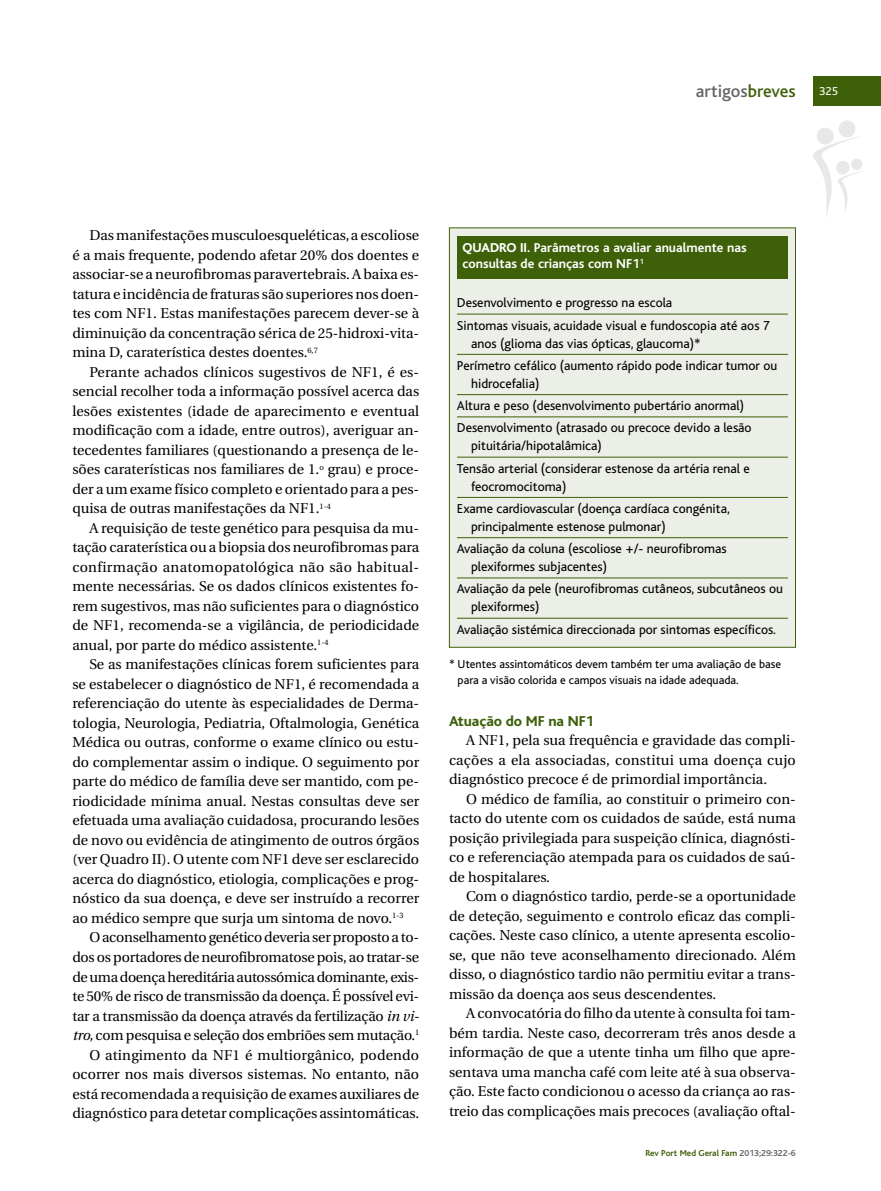
<style>
.page{position:relative;width:881px;height:1191px;background:#fff}
.page>*{position:absolute;margin:0;border:0;box-sizing:border-box;transform-origin:0 0}
.t1{font:500 18px "Bliss";color:#666}
.t2{font:800 15px "Bliss";color:#3e6009}
.t3{font:14.25px/19.5px "Utopia";color:#000;text-align:justify}
.t4{font:13.5px/22.2px "Bliss";color:#000}
.t5{font:700 13.5px/16.2px "Bliss";color:#fff}
.t6{font:12px/16.5px "Bliss";color:#000}
.t7{font:12px "Bliss";color:#fff}
.t8{font:700 9px "Bliss";color:#3e6009}
.s1{color:#3e6009}
.s2{font-style:italic}
.s3{font-weight:800}
.s4{color:#666}
</style>
<div class="page">
<svg style="left:813px;top:120px;width:49px;height:97px"></svg>
<div style="left:812px;top:77px;width:68px;height:29px;background:#3e6009"></div>
<div style="left:449px;top:228px;width:345px;height:419px;background:#ecefe7"></div>
<hr style="left:457px;top:314px;width:330px;height:1px;background:#3e6009">
<hr style="left:457px;top:354px;width:330px;height:1px;background:#3e6009">
<hr style="left:457px;top:394px;width:330px;height:1px;background:#3e6009">
<hr style="left:457px;top:416px;width:330px;height:1px;background:#3e6009">
<hr style="left:457px;top:457px;width:330px;height:1px;background:#3e6009">
<hr style="left:457px;top:497px;width:330px;height:1px;background:#3e6009">
<hr style="left:457px;top:537px;width:330px;height:1px;background:#3e6009">
<hr style="left:457px;top:577px;width:330px;height:1px;background:#3e6009">
<hr style="left:457px;top:618px;width:330px;height:1px;background:#3e6009">
<div style="left:457px;top:236px;width:330px;height:42px;background:#3e6009"></div>
<p class="t1" style="left:695px;top:85px;width:101px">artigos<span class="s1">breves</span></p>
<p class="t7" style="left:819px;top:87px;width:20px">325</p>
<p class="t3" style="left:72px;top:227px;width:348px;text-indent:17px">Das manifestações musculoesqueléticas,a escoliose é a mais frequente, podendo afetar 20% dos doentes e associar-se a neurofibromas paravertebrais. A baixa es&shy;tatura e incidência de fraturas são superiores nos doen&shy;tes com NF1. Estas manifestações parecem dever-se à diminuição da concentração sérica de 25-hidroxi-vita&shy;mina D, caraterística destes doentes.<sup>6,7</sup></p>
<p class="t3" style="left:72px;top:363px;width:348px;text-indent:17px">Perante achados clínicos sugestivos de NF1, é es&shy;sencial recolher toda a informação possível acerca das lesões existentes (idade de aparecimento e eventual modificação com a idade, entre outros), averiguar an&shy;tecedentes familiares (questionando a presença de le&shy;sões caraterísticas nos familiares de 1.<sup>o</sup> grau) e proce&shy;der a um exame físico completo e orientado para a pes&shy;quisa de outras manifestações da NF1.<sup>1-4</sup></p>
<p class="t3" style="left:72px;top:519px;width:348px;text-indent:17px">A requisição de teste genético para pesquisa da mu&shy;tação caraterística ou a biopsia dos neurofibromas para confirmação anatomopatológica não são habitual&shy;mente necessárias. Se os dados clínicos existentes fo&shy;rem sugestivos, mas não suficientes para o diagnóstico de NF1, recomenda-se a vigilância, de periodicidade anual, por parte do médico assistente.<sup>1-4</sup></p>
<p class="t3" style="left:72px;top:656px;width:348px;text-indent:17px">Se as manifestações clínicas forem suficientes para se estabelecer o diagnóstico de NF1, é recomendada a referenciação do utente às especialidades de Derma&shy;tologia, Neurologia, Pediatria, Oftalmologia, Genética Médica ou outras, conforme o exame clínico ou estu&shy;do complementar assim o indique. O seguimento por parte do médico de família deve ser mantido, com pe&shy;riodicidade mínima anual. Nestas consultas deve ser efetuada uma avaliação cuidadosa, procurando lesões de novo ou evidência de atingimento de outros órgãos (ver Quadro II). O utente com NF1 deve ser esclarecido acerca do diagnóstico, etiologia, complicações e prog&shy;nóstico da sua doença, e deve ser instruído a recorrer ao médico sempre que surja um sintoma de novo.<sup>1-3</sup></p>
<p class="t3" style="left:72px;top:929px;width:348px;text-align:right">Oaconselhamentogenéticodeveriaserpropostoato&shy;dos os portadores de neurofibromatose pois, ao tratar-se deumadoençahereditáriaautossómicadominante,exis&shy;te 50% de risco de transmissão da doença. É possível evi&shy;tar a transmissão da doença através da fertilização <span class="s2">in vi&shy;tro,</span> com pesquisa e seleção dos embriões sem mutação.<sup>1<br></sup>O atingimento da NF1 é multiorgânico, podendo ocorrer nos mais diversos sistemas. No entanto, não está recomendada a requisição de exames auxiliares de diagnóstico para detetar complicações assintomáticas.</p>
<p class="t5" style="left:462px;top:241px;width:286px"><span class="s3">QUADRO II.</span> Parâmetros a avaliar anualmente nas consultas de crianças com NF1<sup>1</sup></p>
<p class="t4" style="left:457px;top:293px;width:314px">Desenvolvimento e progresso na escola<br>Sintomas visuais, acuidade visual e fundoscopia até aos 7</p>
<p class="t4" style="left:457px;top:334px;width:322px;text-indent:14px">anos (glioma das vias ópticas, glaucoma)*<br>Perímetro cefálico (aumento rápido pode indicar tumor ou</p>
<p class="t4" style="left:457px;top:374px;width:296px;text-indent:14px">hidrocefalia)<br>Altura e peso (desenvolvimento pubertário anormal)<br>Desenvolvimento (atrasado ou precoce devido a lesão</p>
<p class="t4" style="left:457px;top:436px;width:294px;text-indent:14px">pituitária/hipotalâmica)<br>Tensão arterial (considerar estenose da artéria renal e</p>
<p class="t4" style="left:457px;top:477px;width:274px;text-indent:14px">feocromocitoma)<br>Exame cardiovascular (doença cardíaca congénita,</p>
<p class="t4" style="left:457px;top:517px;width:271px;text-indent:14px">principalmente estenose pulmonar)<br>Avaliação da coluna (escoliose +/- neurofibromas</p>
<p class="t4" style="left:457px;top:557px;width:327px;text-indent:14px">plexiformes subjacentes)<br>Avaliação da pele (neurofibromas cutâneos, subcutâneos ou</p>
<p class="t4" style="left:457px;top:597px;width:320px;text-indent:14px">plexiformes)<br>Avaliação sistémica direccionada por sintomas específicos.</p>
<p class="t6" style="left:457px;top:657px;width:325px;text-indent:-9px">* Utentes assintomáticos devem também ter uma avaliação de base para a visão colorida e campos visuais na idade adequada.</p>
<p class="t2" style="left:449px;top:716px;width:146px">Atuação do MF na NF1</p>
<p class="t3" style="left:449px;top:732px;width:348px;text-indent:17px">A NF1, pela sua frequência e gravidade das compli&shy;cações a ela associadas, constitui uma doença cujo diagnóstico precoce é de primordial importância.</p>
<p class="t3" style="left:449px;top:790px;width:348px;text-indent:17px">O médico de família, ao constituir o primeiro con&shy;tacto do utente com os cuidados de saúde, está numa posição privilegiada para suspeição clínica, diagnósti&shy;co e referenciação atempada para os cuidados de saú&shy;de hospitalares.</p>
<p class="t3" style="left:449px;top:888px;width:348px;text-indent:17px">Com o diagnóstico tardio, perde-se a oportunidade de deteção, seguimento e controlo eficaz das compli&shy;cações. Neste caso clínico, a utente apresenta escolio&shy;se, que não teve aconselhamento direcionado. Além disso, o diagnóstico tardio não permitiu evitar a trans&shy;missão da doença aos seus descendentes.</p>
<p class="t3" style="left:449px;top:1005px;width:348px;text-indent:17px">A convocatória do filho da utente à consulta foi tam&shy;bém tardia. Neste caso, decorreram três anos desde a informação de que a utente tinha um filho que apre&shy;sentava uma mancha café com leite até à sua observa&shy;ção. Este facto condicionou o acesso da criança ao ras&shy;treio das complicações mais precoces (avaliação oftal-</p>
<p class="t8" style="left:645px;top:1149px;width:152px">Rev Port Med Geral Fam <span class="s4">2013;29:322-6</span></p>
</div>
